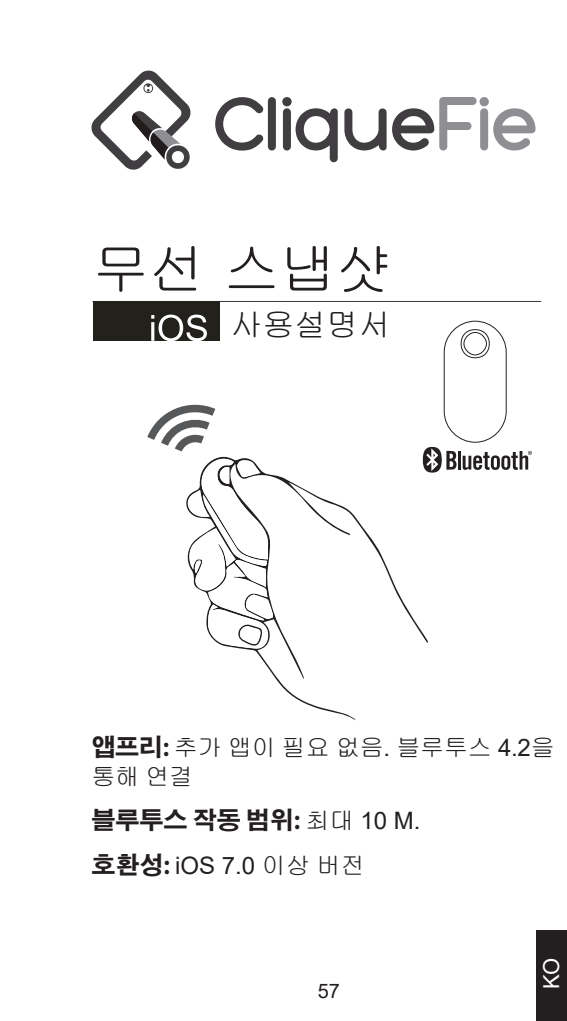
<style>
.page{position:relative;width:567px;height:1021px;background:#fff}
.page>*{position:absolute;margin:0;border:0;box-sizing:border-box;transform-origin:0 0}
.t1{font:56px "Gulim";color:#231f20}
.t2{font:32px "Gulim";color:#231f20}
.t3{font:24px/28.8px "Gulim";letter-spacing:-.01em;color:#231f20}
.t4{font:700 24px "Adobe Gothic Std";color:#231f20}
.t5{font:24px "Arial";color:#231f20}
.t6{font:22px "Arial";color:#fff}
.t7{font:20px "Arial";color:#231f20}
.s1{font-family:"Adobe Gothic Std";font-weight:700}
.s2{font-family:"Arial"}
.s3{font-family:"Gulim";font-weight:400}
.s4{font-family:"Arial";font-weight:400}
.s5{font-family:"Gulim"}
</style>
<div class="page">
<div style="left:536px;top:930px;width:31px;height:90px;background:#231f20"></div>
<hr style="left:93px;top:301px;width:448px;height:1px;background:#3a3734">
<div style="left:444px;top:321px;width:62px;height:121px;border:1px solid #23211c;border-radius:31px"></div>
<svg style="left:460px;top:329px;width:30px;height:30px"></svg>
<div style="left:93px;top:301px;width:127px;height:40px;background:#23211c"></div>
<svg style="left:151px;top:314px;width:56px;height:27px"></svg>
<svg style="left:215px;top:97px;width:61px;height:54px"></svg>
<svg style="left:282px;top:97px;width:56px;height:65px"></svg>
<svg style="left:344px;top:97px;width:191px;height:53px"></svg>
<svg style="left:91px;top:70px;width:100px;height:100px"></svg>
<svg style="left:147px;top:404px;width:68px;height:47px"></svg>
<svg style="left:222px;top:456px;width:206px;height:264px"></svg>
<svg style="left:186px;top:457px;width:87px;height:192px"></svg>
<hr style="left:458px;top:451px;width:3px;height:18px;background:#231f20">
<svg style="left:422px;top:447px;width:35px;height:25px"></svg>
<svg style="left:463px;top:451px;width:69px;height:19px"></svg>
<h1 class="t1" style="left:93px;top:241px;width:300px">무선 스냅샷</h1>
<h2 class="t2" style="left:230px;top:308px;width:162px">사용설명서</h2>
<p class="t3" style="left:91px;top:733px;width:465px"><span class="s1">앱프리:</span> 추가 앱이 필요 없음<span class="s2">.</span> 블루투스 <span class="s2">4.2</span>을 통해 연결</p>
<p class="t4" style="left:91px;top:806px;width:331px">블루투스 작동 범위: <span class="s3">최대</span> <span class="s4">10 M.</span></p>
<p class="t5" style="left:91px;top:849px;width:275px"><span class="s1">호환성:</span> iOS 7.0 <span class="s5">이상 버전</span></p>
<p class="t7" style="left:318px;top:977px;width:24px">57</p>
<p class="t6" style="left:536px;top:989px;width:33px;rotate:-90deg">KO</p>
</div>
